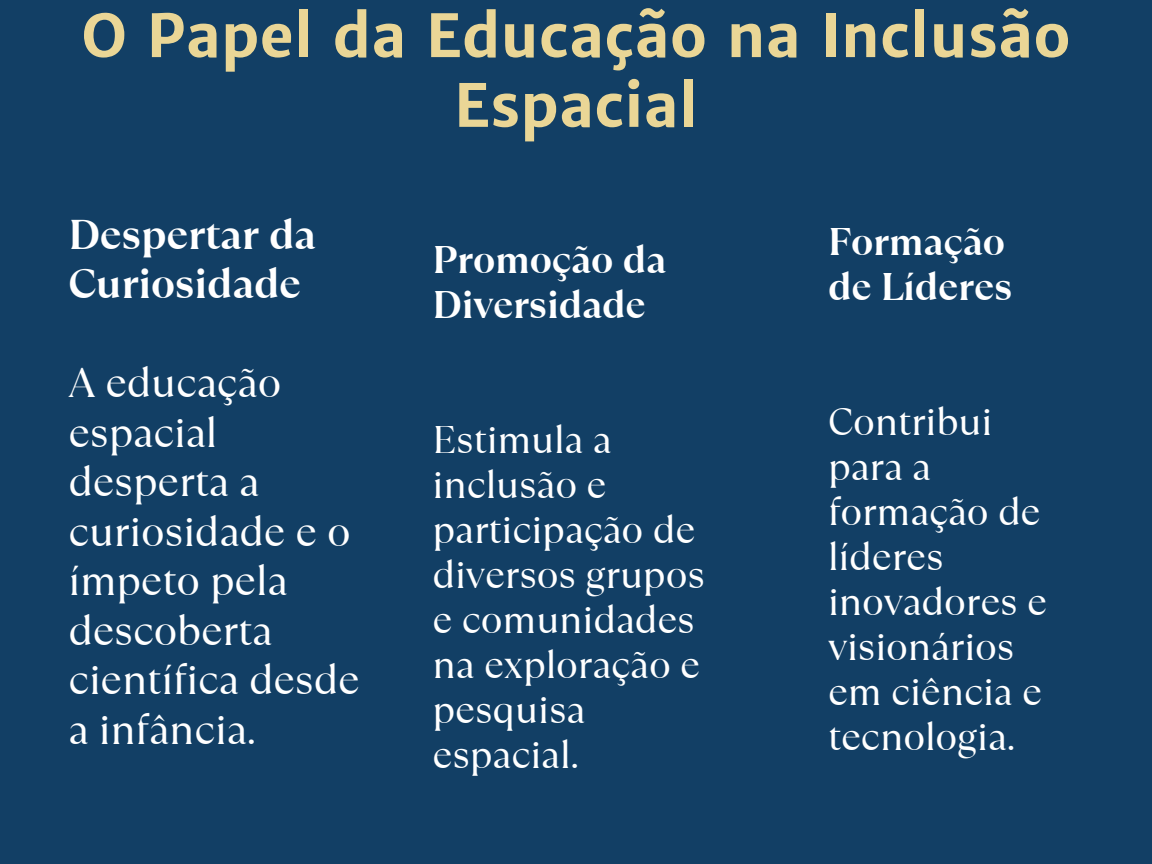
<style>
.page{position:relative;width:1152px;height:864px;background:#123f65}
.page>*{position:absolute;margin:0;border:0;box-sizing:border-box;transform-origin:0 0}
.t1{font:700 59.1px/69.8px "Merriweather Sans";color:#ead696;text-align:center}
.t2{font:41.4px/49.5px "TT Ramillas";letter-spacing:-.005em;color:#fff}
.t3{font:700 41.4px/49.5px "TT Ramillas";letter-spacing:-.005em;color:#fff}
.t4{font:38.4px/45px "TT Ramillas";letter-spacing:-.005em;color:#fff}
.t5{font:700 38.4px/45px "TT Ramillas";letter-spacing:-.005em;color:#fff}
</style>
<div class="page">
<h1 class="t1" style="left:81px;top:1px;width:991px">O Papel da Educação na Inclusão<br>Espacial</h1>
<p class="t3" style="left:68px;top:210px;width:249px">Despertar da<br>Curiosidade</p>
<p class="t2" style="left:68px;top:358px;width:293px">A educação espacial desperta a curiosidade e o ímpeto pela descoberta científica desde a infância.</p>
<p class="t5" style="left:433px;top:237px;width:235px">Promoção da<br>Diversidade</p>
<p class="t4" style="left:433px;top:417px;width:274px">Estimula a inclusão e participação de diversos grupos e comunidades na exploração e pesquisa espacial.</p>
<p class="t5" style="left:828px;top:219px;width:186px">Formação de Líderes</p>
<p class="t4" style="left:828px;top:399px;width:221px">Contribui para a formação de líderes inovadores e visionários em ciência e tecnologia.</p>
</div>
